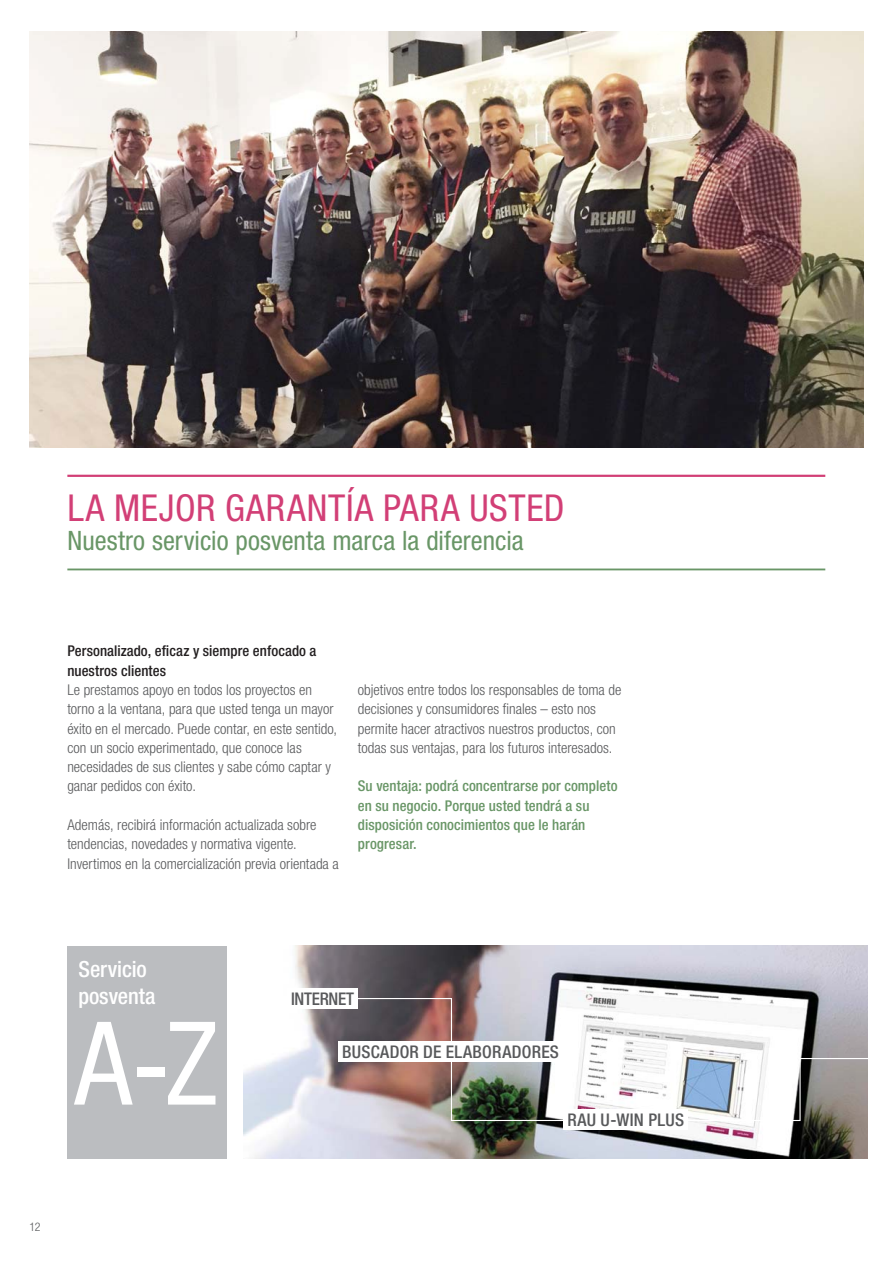
<style>
.page{position:relative;width:893px;height:1263px;background:#fff}
.page>*{position:absolute;margin:0;border:0;box-sizing:border-box;transform-origin:0 0}
.t1{font:condensed 115.8px "Helvetica Neue LTW1 G";color:#fff}
.t2{font:condensed 37.2px "Helvetica Neue LTW1 G";letter-spacing:.02em;color:#d23f76}
.t3{font:condensed 26.7px "Helvetica Neue LTW1 G";color:#699667}
.t4{font:500 condensed 22.35px/26.7px "Helvetica Neue LTW1 G";letter-spacing:-.005em;color:#fff}
.t5{font:500 condensed 17.4px "Helvetica Neue LTW1 G";letter-spacing:.015em;color:#58595b}
.t6{font:500 condensed 17.4px "Helvetica Neue LTW1 G";letter-spacing:-.015em;color:#58595b}
.t7{font:300 condensed 14.85px/19.4px "Helvetica Neue LTW1 G";color:#58595b}
.t8{font:500 condensed 14.85px/19.4px "Helvetica Neue LTW1 G";letter-spacing:.005em;color:#699667}
.t9{font:500 condensed 14.85px/19.4px "Helvetica Neue LTW1 G";letter-spacing:.005em;color:#231f20}
.t10{font:300 condensed 11.85px "Helvetica Neue LTW1 G";color:#58595b}
</style>
<div class="page">
<hr style="left:67px;top:475px;width:758px;height:2px;background:#d23f76">
<hr style="left:67px;top:569px;width:758px;height:1px;background:#699667">
<img style="left:29px;top:31px;width:834px;height:416px">
<img style="left:254px;top:946px;width:613px;height:212px">
<div style="left:67px;top:946px;width:159px;height:212px;background:#bbbdc0"></div>
<img style="left:243px;top:973px;width:625px;height:168px">
<div style="left:287px;top:988px;width:71px;height:21px;background:#fff"></div>
<div style="left:563px;top:1109px;width:125px;height:21px;background:#fff"></div>
<div style="left:338px;top:1041px;width:225px;height:21px;background:#fff"></div>
<h2 class="t2" style="left:67px;top:494px;width:499px">LA MEJOR GARANTÍA PARA USTED</h2>
<h3 class="t3" style="left:67px;top:531px;width:458px">Nuestro servicio posventa marca la diferencia</h3>
<p class="t9" style="left:67px;top:643px;width:251px">Personalizado, eficaz y siempre enfocado a nuestros clientes</p>
<p class="t7" style="left:67px;top:681px;width:271px">Le prestamos apoyo en todos los proyectos en torno a la ventana, para que usted tenga un mayor éxito en el mercado. Puede contar, en este sentido, con un socio experimentado, que conoce las necesidades de sus clientes y sabe cómo captar y ganar pedidos con éxito.</p>
<p class="t7" style="left:67px;top:816px;width:273px">Además, recibirá información actualizada sobre tendencias, novedades y normativa vigente.<br>Invertimos en la comercialización previa orientada a</p>
<p class="t7" style="left:358px;top:681px;width:265px">objetivos entre todos los responsables de toma de decisiones y consumidores finales – esto nos permite hacer atractivos nuestros productos, con todas sus ventajas, para los futuros interesados.</p>
<p class="t8" style="left:358px;top:778px;width:261px">Su ventaja: podrá concentrarse por completo en su negocio. Porque usted tendrá a su disposición conocimientos que le harán progresar.</p>
<h3 class="t4" style="left:78px;top:957px;width:79px">Servicio posventa</h3>
<h1 class="t1" style="left:75px;top:1022px;width:145px">A-Z</h1>
<p class="t6" style="left:291px;top:992px;width:65px">INTERNET</p>
<p class="t5" style="left:342px;top:1045px;width:218px">BUSCADOR DE ELABORADORES</p>
<p class="t5" style="left:567px;top:1113px;width:118px">RAU U-WIN PLUS</p>
<p class="t10" style="left:29px;top:1223px;width:12px">12</p>
</div>
